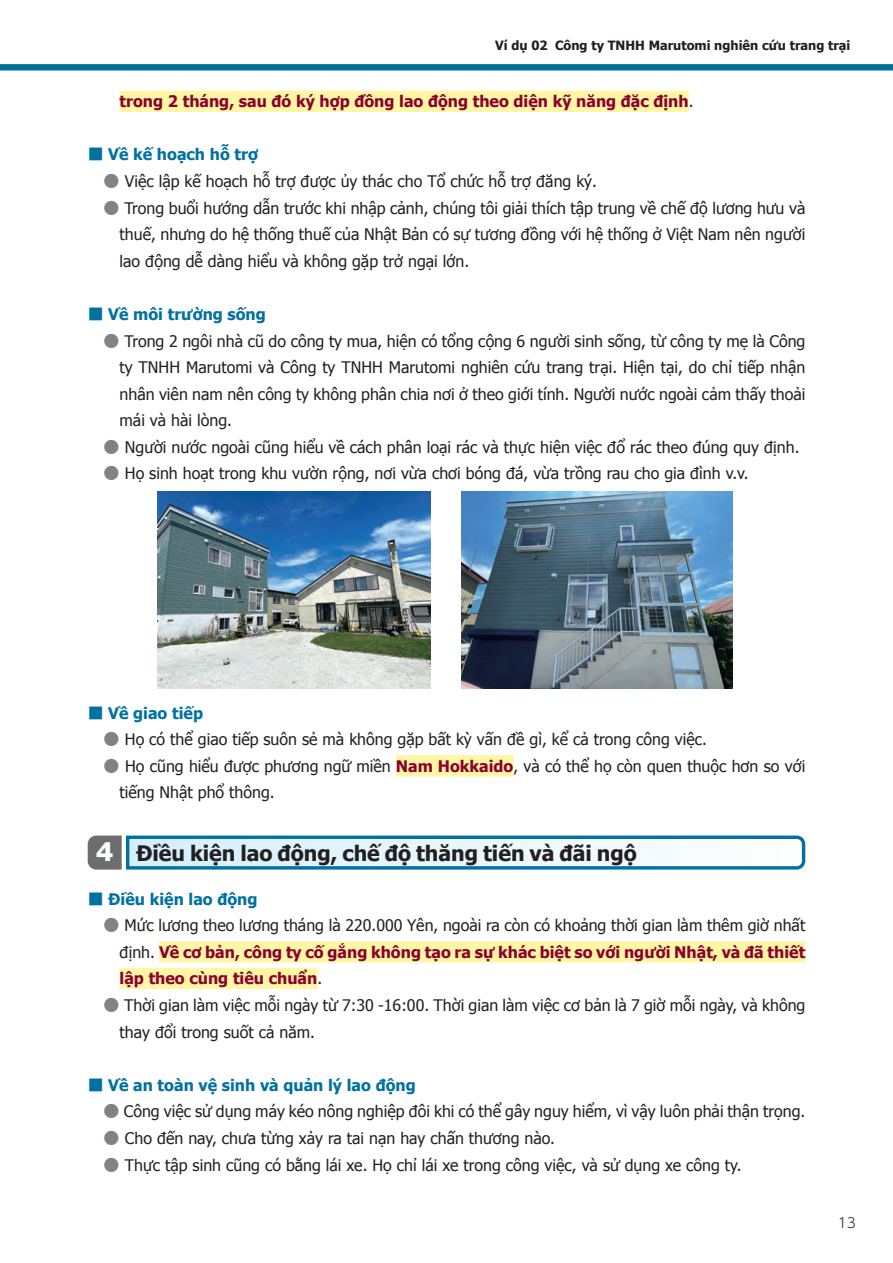
<style>
.page{position:relative;width:893px;height:1263px;background:#fff}
.page>*{position:absolute;margin:0;border:0;box-sizing:border-box;transform-origin:0 0}
.t1{font:700 21.3px "Tahoma";color:#231f20}
.t2{font:15.9px/26.5px "Tahoma";color:#231f20;text-align:justify}
.t3{font:700 15.9px/26.5px "Tahoma";color:#8b012f;text-align:justify}
.t4{font:700 15.9px "Tahoma";color:#0071a1}
.t5{font:300 13.8px "UD Shin Go Pro";color:#231f20}
.t6{font:700 12.75px "Tahoma";color:#231f20}
.s1{font-weight:400;color:#231f20}
.s2{font-family:"Koz Min Pr 6 N";font-weight:400}
.s3{font-family:"UD Shin Go Pro";font-weight:500;color:#808285}
.s4{font-weight:700;color:#8b012f}
.s5{font-family:"Gothic MB101 Pro";font-weight:800;font-size:23.4px;color:#fff}
</style>
<div class="page">
<div style="left:0;top:64px;width:893px;height:7px;background:#007095"></div>
<div style="left:120px;top:91px;width:569px;height:21px;background:#fff7a4"></div>
<div style="left:396px;top:755px;width:117px;height:21px;background:#fff7a4"></div>
<div style="left:159px;top:941px;width:646px;height:21px;background:#fff7a4"></div>
<div style="left:120px;top:968px;width:197px;height:21px;background:#fff7a4"></div>
<img style="left:461px;top:491px;width:271px;height:198px">
<img style="left:158px;top:491px;width:273px;height:198px">
<svg style="left:88px;top:835px;width:718px;height:35px"></svg>
<p class="t6" style="left:495px;top:36px;width:357px">Ví dụ 02 Công ty TNHH Marutomi nghiên cứu trang trại</p>
<p class="t3" style="left:120px;top:87px;width:575px">trong 2 tháng, sau đó ký hợp đồng lao động theo diện kỹ năng đặc định<span class="s1">.</span></p>
<p class="t4" style="left:88px;top:144px;width:172px"><span class="s2">■</span> Về kế hoạch hỗ trợ</p>
<p class="t2" style="left:104px;top:167px;width:495px"><span class="s3">●</span> Việc lập kế hoạch hỗ trợ được ủy thác cho Tổ chức hỗ trợ đăng ký.</p>
<p class="t2" style="left:120px;top:194px;width:687px;text-indent:-16px"><span class="s3">●</span> Trong buổi hướng dẫn trước khi nhập cảnh, chúng tôi giải thích tập trung về chế độ lương hưu và thuế, nhưng do hệ thống thuế của Nhật Bản có sự tương đồng với hệ thống ở Việt Nam nên người lao động dễ dàng hiểu và không gặp trở ngại lớn.</p>
<p class="t4" style="left:88px;top:303px;width:180px"><span class="s2">■</span> Về môi trường sống</p>
<p class="t2" style="left:120px;top:327px;width:687px;text-indent:-16px"><span class="s3">●</span> Trong 2 ngôi nhà cũ do công ty mua, hiện có tổng cộng 6 người sinh sống, từ công ty mẹ là Công ty TNHH Marutomi và Công ty TNHH Marutomi nghiên cứu trang trại. Hiện tại, do chỉ tiếp nhận nhân viên nam nên công ty không phân chia nơi ở theo giới tính. Người nước ngoài cảm thấy thoải mái và hài lòng.</p>
<p class="t2" style="left:104px;top:433px;width:697px"><span class="s3">●</span> Người nước ngoài cũng hiểu về cách phân loại rác và thực hiện việc đổ rác theo đúng quy định.</p>
<p class="t2" style="left:104px;top:460px;width:646px"><span class="s3">●</span> Họ sinh hoạt trong khu vườn rộng, nơi vừa chơi bóng đá, vừa trồng rau cho gia đình v.v.</p>
<p class="t4" style="left:88px;top:702px;width:117px"><span class="s2">■</span> Về giao tiếp</p>
<p class="t2" style="left:104px;top:725px;width:605px"><span class="s3">●</span> Họ có thể giao tiếp suôn sẻ mà không gặp bất kỳ vấn đề gì, kể cả trong công việc.</p>
<p class="t2" style="left:120px;top:752px;width:687px;text-indent:-16px"><span class="s3">●</span> Họ cũng hiểu được phương ngữ miền <span class="s4">Nam Hokkaido</span>, và có thể họ còn quen thuộc hơn so với tiếng Nhật phổ thông.</p>
<h1 class="t1" style="left:96px;top:839px;width:542px"><span class="s5">4</span> Điều kiện lao động, chế độ thăng tiến và đãi ngộ</h1>
<p class="t4" style="left:88px;top:888px;width:171px"><span class="s2">■</span> Điều kiện lao động</p>
<p class="t3" style="left:120px;top:911px;width:687px;text-indent:-16px"><span class="s3">●</span> <span class="s1">Mức lương theo lương tháng là 220.000 Yên, ngoài ra còn có khoảng thời gian làm thêm giờ nhất định.</span> Về cơ bản, công ty cố gắng không tạo ra sự khác biệt so với người Nhật, và đã thiết lập theo cùng tiêu chuẩn<span class="s1">.</span></p>
<p class="t2" style="left:120px;top:991px;width:687px;text-indent:-16px"><span class="s3">●</span> Thời gian làm việc mỗi ngày từ 7:30 -16:00. Thời gian làm việc cơ bản là 7 giờ mỗi ngày, và không thay đổi trong suốt cả năm.</p>
<p class="t4" style="left:88px;top:1074px;width:330px"><span class="s2">■</span> Về an toàn vệ sinh và quản lý lao động</p>
<p class="t2" style="left:104px;top:1097px;width:703px"><span class="s3">●</span> Công việc sử dụng máy kéo nông nghiệp đôi khi có thể gây nguy hiểm, vì vậy luôn phải thận trọng.</p>
<p class="t2" style="left:104px;top:1124px;width:453px"><span class="s3">●</span> Cho đến nay, chưa từng xảy ra tai nạn hay chấn thương nào.</p>
<p class="t2" style="left:104px;top:1151px;width:639px"><span class="s3">●</span> Thực tập sinh cũng có bằng lái xe. Họ chỉ lái xe trong công việc, và sử dụng xe công ty.</p>
<p class="t5" style="left:838px;top:1212px;width:20px">13</p>
</div>
